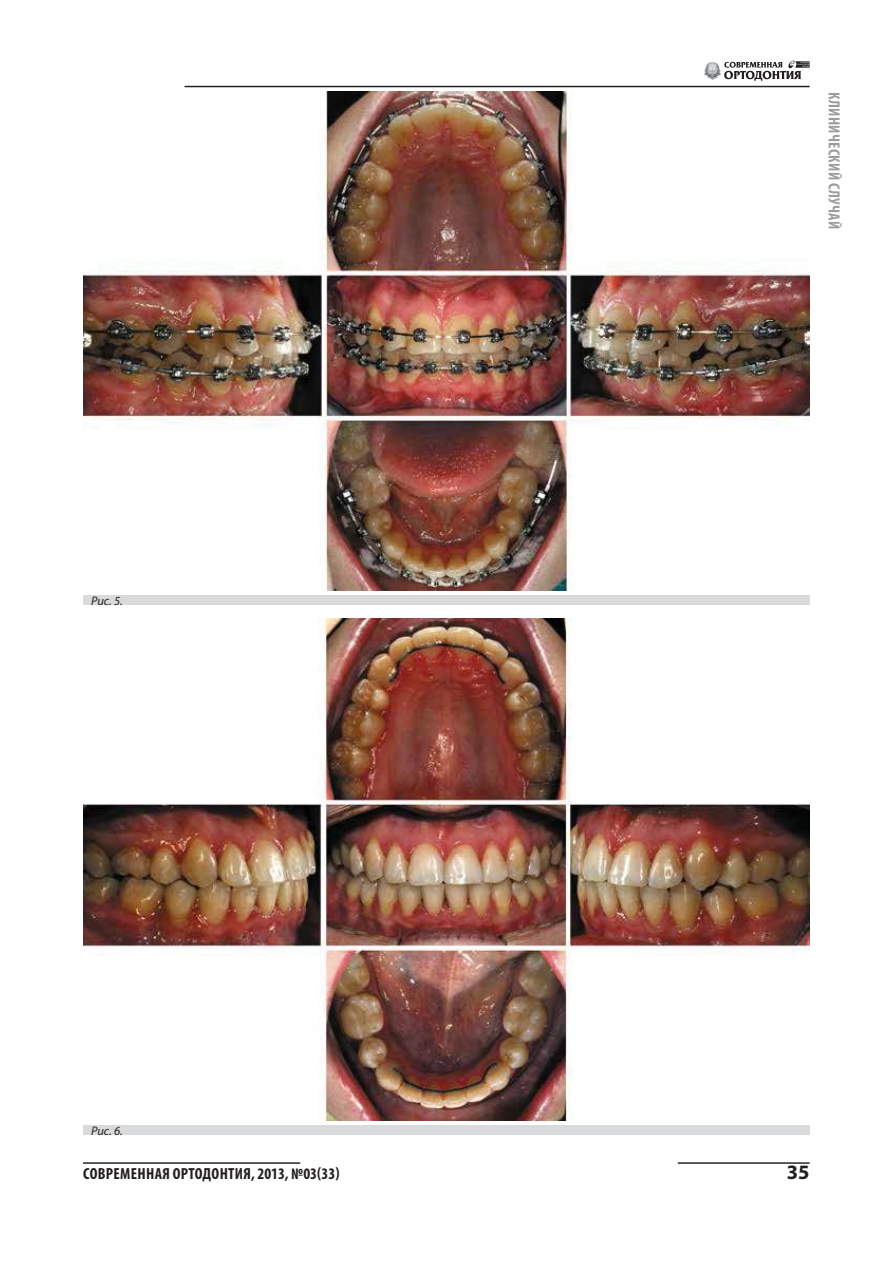
<style>
.page{position:relative;width:893px;height:1263px;background:#fff}
.page>*{position:absolute;margin:0;border:0;box-sizing:border-box;transform-origin:0 0}
.t1{font:700 20.55px "Myriad Pro";color:#231f20}
.t2{font:700 condensed 16.05px "Myriad Pro";letter-spacing:.02em;color:#231f20}
.t3{font:700 condensed 16.05px "Myriad Pro";letter-spacing:.02em;color:#9a9c9e}
.t4{font:italic 12.45px "Myriad Pro";color:#231f20}
</style>
<div class="page">
<hr style="left:185px;top:86px;width:625px;height:1px;background:#231f20">
<hr style="left:83px;top:1162px;width:217px;height:2px;background:#231f20">
<hr style="left:678px;top:1162px;width:132px;height:2px;background:#231f20">
<svg style="left:724px;top:60px;width:86px;height:21px"></svg>
<img style="left:704px;top:62px;width:16px;height:17px">
<div style="left:83px;top:595px;width:727px;height:10px;background:#d9dadb"></div>
<div style="left:83px;top:1125px;width:727px;height:10px;background:#d9dadb"></div>
<img style="left:83px;top:92px;width:727px;height:499px">
<img style="left:83px;top:618px;width:727px;height:503px">
<p class="t4" style="left:91px;top:596px;width:33px">Рис. 5.</p>
<p class="t4" style="left:91px;top:1126px;width:33px">Рис. 6.</p>
<p class="t2" style="left:83px;top:1164px;width:258px">СОВРЕМЕННАЯ ОРТОДОНТИЯ, 2013, №03(33)</p>
<p class="t3" style="left:844px;top:92px;width:139px;rotate:90deg">КЛИНИЧЕСКИЙ СЛУЧАЙ</p>
<p class="t1" style="left:787px;top:1164px;width:24px">35</p>
</div>
